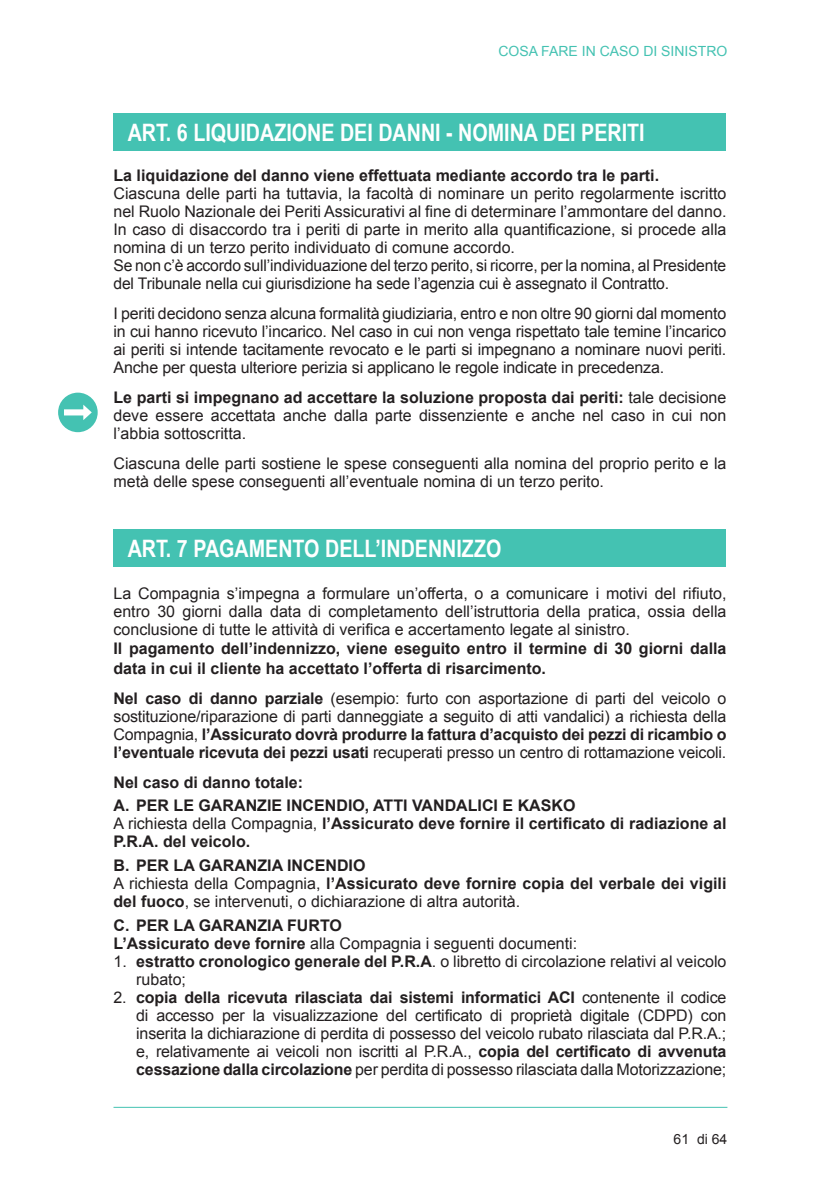
<style>
.page{position:relative;width:840px;height:1191px;background:#fff}
.page>*{position:absolute;margin:0;border:0;box-sizing:border-box;transform-origin:0 0}
.t1{font:700 24px "Arial Narrow";color:#fff}
.t2{font:16px/18px "Arial";color:#231f20;text-align:justify}
.t3{font:700 16px/18px "Arial";color:#231f20}
.t4{font:14px "Arial";color:#44c2b2}
.t5{font:14px "Arial";color:#231f20}
.s1{font-weight:700}
.s2{font-weight:400}
</style>
<div class="page">
<hr style="left:113px;top:1106px;width:614px;height:1px;background:#44c2b2">
<div style="left:113px;top:113px;width:613px;height:38px;background:#44c2b2"></div>
<div style="left:113px;top:529px;width:613px;height:38px;background:#44c2b2"></div>
<div style="left:58px;top:392px;width:40px;height:40px;background:#44c2b2;border-radius:50%"></div>
<svg style="left:64px;top:404px;width:28px;height:16px"></svg>
<p class="t4" style="left:498px;top:42px;width:230px">COSA FARE IN CASO DI SINISTRO</p>
<h1 class="t1" style="left:128px;top:114px;width:518px">ART. 6 LIQUIDAZIONE DEI DANNI - NOMINA DEI PERITI</h1>
<p class="t3" style="left:113px;top:167px;width:547px">La liquidazione del danno viene effettuata mediante accordo tra le parti.</p>
<p class="t2" style="left:113px;top:185px;width:614px;text-align:left">Ciascuna delle parti ha tuttavia, la facoltà di nominare un perito regolarmente iscritto nel Ruolo Nazionale dei Periti Assicurativi al fine di determinare l’ammontare del danno.<br>In caso di disaccordo tra i periti di parte in merito alla quantificazione, si procede alla nomina di un terzo perito individuato di comune accordo.<br>Se non c’è accordo sull’individuazione del terzo perito, si ricorre, per la nomina, al Presidente del Tribunale nella cui giurisdizione ha sede l’agenzia cui è assegnato il Contratto.</p>
<p class="t2" style="left:113px;top:305px;width:614px">I periti decidono senza alcuna formalità giudiziaria, entro e non oltre 90 giorni dal momento in cui hanno ricevuto l’incarico. Nel caso in cui non venga rispettato tale temine l’incarico ai periti si intende tacitamente revocato e le parti si impegnano a nominare nuovi periti.<br>Anche per questa ulteriore perizia si applicano le regole indicate in precedenza.</p>
<p class="t2" style="left:113px;top:389px;width:614px"><span class="s1">Le parti si impegnano ad accettare la soluzione proposta dai periti:</span> tale decisione deve essere accettata anche dalla parte dissenziente e anche nel caso in cui non l’abbia sottoscritta.</p>
<p class="t2" style="left:113px;top:455px;width:614px">Ciascuna delle parti sostiene le spese conseguenti alla nomina del proprio perito e la metà delle spese conseguenti all’eventuale nomina di un terzo perito.</p>
<h1 class="t1" style="left:128px;top:530px;width:375px">ART. 7 PAGAMENTO DELL’INDENNIZZO</h1>
<p class="t2" style="left:113px;top:585px;width:614px">La Compagnia s’impegna a formulare un’offerta, o a comunicare i motivi del rifiuto, entro 30 giorni dalla data di completamento dell’istruttoria della pratica, ossia della conclusione di tutte le attività di verifica e accertamento legate al sinistro.</p>
<p class="t3" style="left:113px;top:640px;width:614px;line-height:19.2px">Il pagamento dell’indennizzo, viene eseguito entro il termine di 30 giorni dalla data in cui il cliente ha accettato l’offerta di risarcimento.</p>
<p class="t2" style="left:113px;top:689px;width:614px"><span class="s1">Nel caso di danno parziale</span> (esempio: furto con asportazione di parti del veicolo o sostituzione/riparazione di parti danneggiate a seguito di atti vandalici) a richiesta della Compagnia, <span class="s1">l’Assicurato dovrà produrre la fattura d’acquisto dei pezzi di ricambio o l’eventuale ricevuta dei pezzi usati</span> recuperati presso un centro di rottamazione veicoli.</p>
<p class="t3" style="left:113px;top:771px;width:463px;line-height:23.6px">Nel caso di danno totale:<br>A. PER LE GARANZIE INCENDIO, ATTI VANDALICI E KASKO</p>
<p class="t3" style="left:113px;top:815px;width:614px"><span class="s2">A richiesta della Compagnia,</span> l’Assicurato deve fornire il certificato di radiazione al<br>P.R.A. del veicolo.</p>
<p class="t3" style="left:113px;top:857px;width:614px">B. PER LA GARANZIA INCENDIO<br><span class="s2">A richiesta della Compagnia,</span> l’Assicurato deve fornire copia del verbale dei vigili del fuoco<span class="s2">, se intervenuti, o dichiarazione di altra autorità.</span></p>
<p class="t3" style="left:113px;top:916px;width:465px">C. PER LA GARANZIA FURTO<br>L’Assicurato deve fornire <span class="s2">alla Compagnia i seguenti documenti:</span></p>
<p class="t2" style="left:136px;top:952px;width:591px;text-indent:-23px">1. <span class="s1">estratto cronologico generale del P.R.A</span>. o libretto di circolazione relativi al veicolo rubato;</p>
<p class="t2" style="left:136px;top:988px;width:591px;text-indent:-23px">2. <span class="s1">copia della ricevuta rilasciata dai sistemi informatici ACI</span> contenente il codice di accesso per la visualizzazione del certificato di proprietà digitale (CDPD) con inserita la dichiarazione di perdita di possesso del veicolo rubato rilasciata dal P.R.A.; e, relativamente ai veicoli non iscritti al P.R.A., <span class="s1">copia del certificato di avvenuta cessazione dalla circolazione</span> per perdita di possesso rilasciata dalla Motorizzazione;</p>
<p class="t5" style="left:673px;top:1130px;width:55px">61 di 64</p>
</div>
